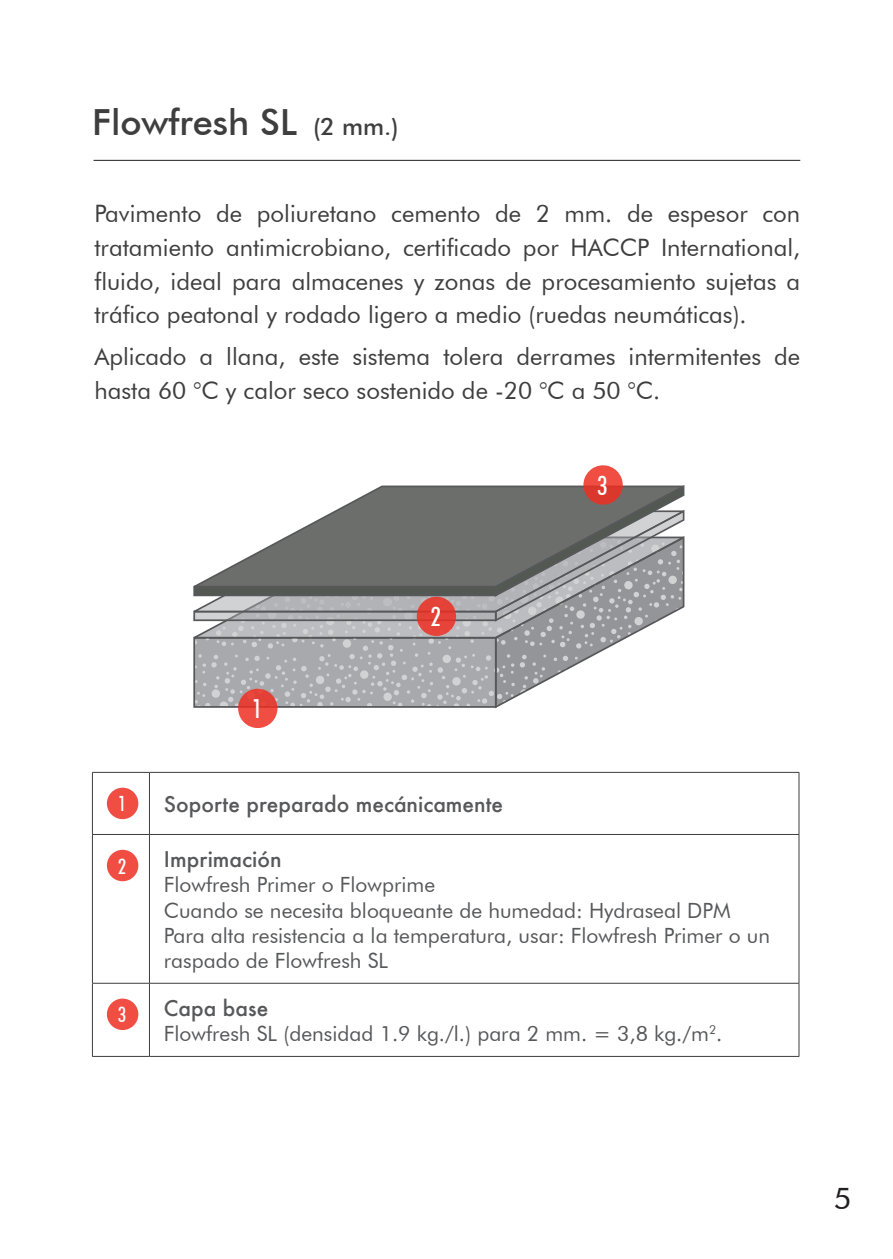
<style>
.page{position:relative;width:893px;height:1259px;background:#fff}
.page>*{position:absolute;margin:0;border:0;box-sizing:border-box;transform-origin:0 0}
.t1{font:500 36px "Futura BT";color:#3e3e3f}
.t2{font:30px "Futura BT";color:#231f20}
.t3{font:500 condensed 26.4px "Futura BT";color:#fff}
.t4{font:24px/33.6px "Futura BT";color:#3e3e3f;text-align:justify}
.t5{font:21px/25.2px "Futura BT";color:#57585a}
.t6{font:500 21px "Futura";color:#57585a}
.t7{font:500 condensed 21px "Futura BT";color:#fff}
.s1{font-size:24px}
</style>
<div class="page">
<svg style="left:193px;top:485px;width:491px;height:223px"></svg>
<svg style="left:238px;top:688px;width:39px;height:40px"></svg>
<svg style="left:417px;top:596px;width:39px;height:40px"></svg>
<svg style="left:583px;top:465px;width:40px;height:39px"></svg>
<svg style="left:93px;top:791px;width:705px;height:265px"></svg>
<hr style="left:92px;top:772px;width:57px;height:1px;background:#3e3e3f">
<hr style="left:92px;top:772px;width:1px;height:62px;background:#3e3e3f">
<hr style="left:149px;top:772px;width:650px;height:1px;background:#3e3e3f">
<hr style="left:149px;top:772px;width:1px;height:62px;background:#3e3e3f">
<hr style="left:798px;top:772px;width:1px;height:62px;background:#3e3e3f">
<hr style="left:92px;top:834px;width:57px;height:1px;background:#3e3e3f">
<hr style="left:92px;top:835px;width:1px;height:148px;background:#3e3e3f">
<hr style="left:149px;top:834px;width:650px;height:1px;background:#3e3e3f">
<hr style="left:149px;top:835px;width:1px;height:148px;background:#3e3e3f">
<hr style="left:798px;top:835px;width:1px;height:148px;background:#3e3e3f">
<hr style="left:92px;top:982px;width:57px;height:1px;background:#3e3e3f">
<hr style="left:92px;top:983px;width:1px;height:73px;background:#3e3e3f">
<hr style="left:149px;top:982px;width:650px;height:1px;background:#3e3e3f">
<hr style="left:149px;top:983px;width:1px;height:73px;background:#3e3e3f">
<hr style="left:798px;top:983px;width:1px;height:73px;background:#3e3e3f">
<hr style="left:92px;top:1056px;width:57px;height:1px;background:#3e3e3f">
<hr style="left:149px;top:1056px;width:650px;height:1px;background:#3e3e3f">
<div style="left:107px;top:787px;width:31px;height:32px;background:#f04d43;border-radius:50%"></div>
<div style="left:107px;top:850px;width:31px;height:31px;background:#f04d43;border-radius:50%"></div>
<div style="left:107px;top:998px;width:31px;height:32px;background:#f04d43;border-radius:50%"></div>
<hr style="left:94px;top:160px;width:706px;height:1px;background:#231f20">
<p class="t1" style="left:92px;top:100px;width:308px">Flowfresh SL <span class="s1">(2 mm.)</span></p>
<p class="t4" style="left:94px;top:197px;width:707px">Pavimento de poliuretano cemento de 2 mm. de espesor con tratamiento antimicrobiano, certificado por HACCP International, fluido, ideal para almacenes y zonas de procesamiento sujetas a tráfico peatonal y rodado ligero a medio (ruedas neumáticas).</p>
<p class="t4" style="left:94px;top:340px;width:707px">Aplicado a llana, este sistema tolera derrames intermitentes de hasta 60 °C y calor seco sostenido de -20 °C a 50 °C.</p>
<p class="t3" style="left:252px;top:693px;width:12px">1</p>
<p class="t3" style="left:431px;top:601px;width:12px">2</p>
<p class="t7" style="left:118px;top:791px;width:10px">1</p>
<p class="t6" style="left:164px;top:790px;width:341px">Soporte preparado mecánicamente</p>
<p class="t3" style="left:597px;top:469px;width:12px">3</p>
<p class="t7" style="left:118px;top:853px;width:10px">2</p>
<p class="t6" style="left:164px;top:845px;width:119px">Imprimación</p>
<p class="t5" style="left:164px;top:872px;width:273px">Flowfresh Primer o Flowprime</p>
<p class="t5" style="left:164px;top:897px;width:568px">Cuando se necesita bloqueante de humedad: Hydraseal DPM</p>
<p class="t5" style="left:164px;top:922px;width:608px">Para alta resistencia a la temperatura, usar: Flowfresh Primer o un raspado de Flowfresh SL</p>
<p class="t7" style="left:118px;top:1002px;width:10px">3</p>
<p class="t6" style="left:164px;top:993px;width:106px">Capa base</p>
<p class="t5" style="left:164px;top:1021px;width:560px">Flowfresh SL (densidad 1.9 kg./l.) para 2 mm. = 3,8 kg./m<sup>2</sup>.</p>
<p class="t2" style="left:834px;top:1180px;width:19px">5</p>
</div>
